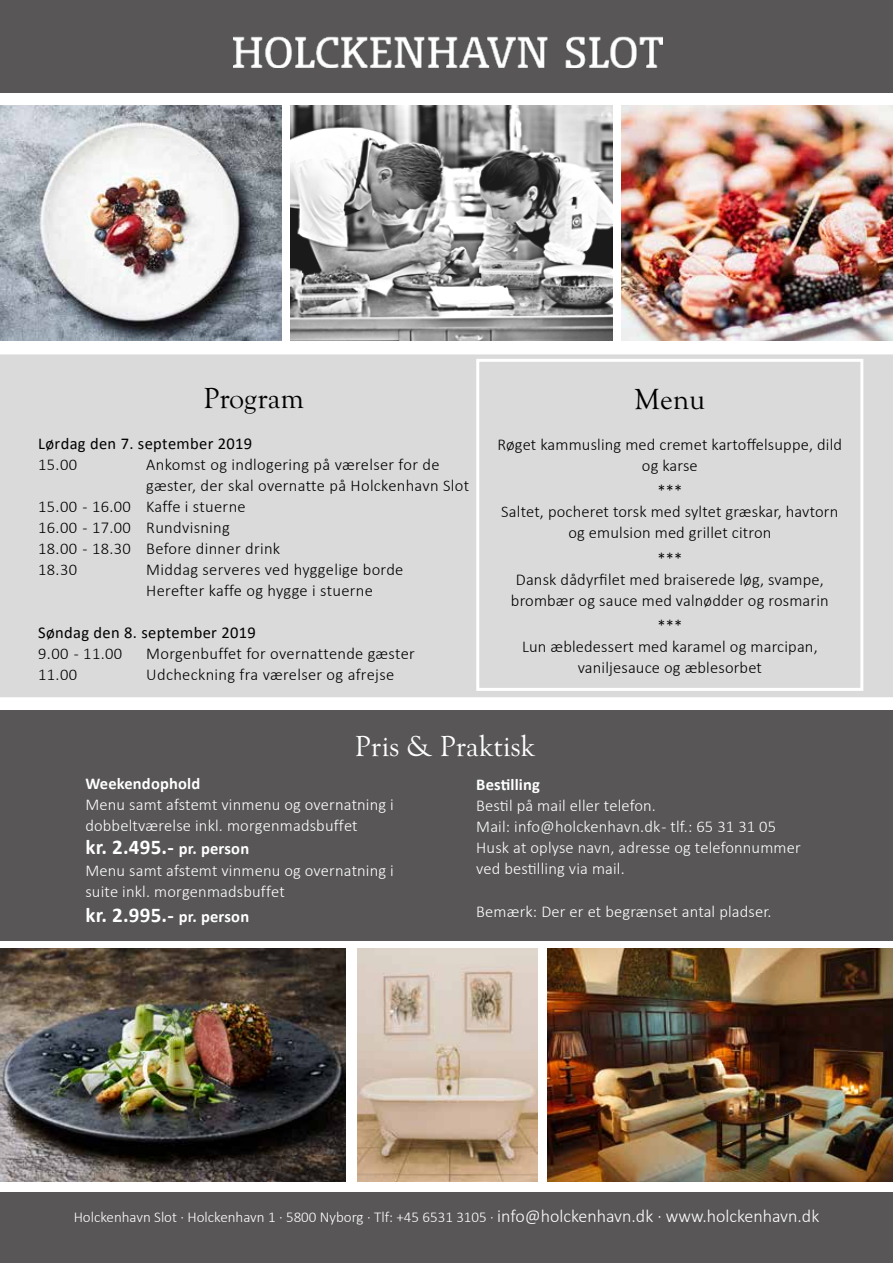
<style>
.page{position:relative;width:893px;height:1263px;background:#fff}
.page>*{position:absolute;margin:0;border:0;box-sizing:border-box;transform-origin:0 0}
.t1{font:30px "Goudy Old Sty";color:#fff}
.t2{font:30px "Goudy Old Sty";color:#000}
.t3{font:700 21px "Calibri";letter-spacing:.01em;color:#fff}
.t4{font:300 16.5px/21px "Calibri";letter-spacing:.01em;color:#000;text-align:center}
.t5{font:300 16.5px/21px "Calibri";letter-spacing:.01em;color:#fff}
.t6{font:16.5px "Calibri";letter-spacing:.02em;color:#000}
.t7{font:700 16.5px "Calibri";letter-spacing:.01em;color:#fff}
.t8{font:300 15px "Calibri";color:#fff}
.s1{font-size:16.5px}
.s2{font-size:18px}
</style>
<div class="page">
<div style="left:0;top:354px;width:893px;height:343px;background:#dadada"></div>
<div style="left:0;top:710px;width:893px;height:231px;background:#585656"></div>
<div style="left:0;top:0;width:893px;height:93px;background:#585656"></div>
<div style="left:0;top:1193px;width:893px;height:70px;background:#585656"></div>
<div style="left:478px;top:360px;width:384px;height:329px;background:#dadada"></div>
<div style="left:476px;top:359px;width:387px;height:332px;border:3px solid #fff"></div>
<img style="left:291px;top:105px;width:321px;height:235px">
<img style="left:0;top:105px;width:282px;height:235px">
<img style="left:621px;top:105px;width:271px;height:235px">
<img style="left:548px;top:949px;width:345px;height:232px">
<img style="left:357px;top:949px;width:180px;height:232px">
<img style="left:0;top:949px;width:346px;height:232px">
<img style="left:234px;top:36px;width:429px;height:31px">
<h1 class="t2" style="left:203px;top:382px;width:102px">Program</h1>
<p class="t6" style="left:38px;top:432px;width:216px">Lørdag den 7. september 2019</p>
<p class="t4" style="left:38px;top:454px;width:40px">15.00</p>
<p class="t4" style="left:146px;top:454px;width:295px">Ankomst og indlogering på værelser for de</p>
<p class="t4" style="left:146px;top:475px;width:324px">gæster, der skal overnatte på Holckenhavn Slot</p>
<p class="t4" style="left:38px;top:496px;width:209px">15.00 - 16.00 Kaffe i stuerne</p>
<p class="t4" style="left:38px;top:517px;width:193px">16.00 - 17.00 Rundvisning</p>
<p class="t4" style="left:38px;top:538px;width:243px">18.00 - 18.30 Before dinner drink</p>
<p class="t4" style="left:38px;top:559px;width:40px">18.30</p>
<p class="t4" style="left:146px;top:559px;width:259px;text-align:left">Middag serveres ved hyggelige borde<br>Herefter kaffe og hygge i stuerne</p>
<p class="t6" style="left:38px;top:621px;width:219px">Søndag den 8. september 2019</p>
<p class="t4" style="left:38px;top:643px;width:85px">9.00 - 11.00</p>
<p class="t4" style="left:146px;top:643px;width:270px">Morgenbuffet for overnattende gæster</p>
<p class="t4" style="left:38px;top:664px;width:40px">11.00</p>
<p class="t4" style="left:146px;top:664px;width:249px">Udcheckning fra værelser og afrejse</p>
<h1 class="t2" style="left:634px;top:382px;width:72px">Menu</h1>
<p class="t4" style="left:498px;top:433px;width:346px">Røget kammusling med cremet kartoffelsuppe, dild og karse</p>
<p class="t4" style="left:501px;top:480px;width:339px">***<br>Saltet, pocheret torsk med syltet græskar, havtorn og emulsion med grillet citron</p>
<p class="t4" style="left:511px;top:547px;width:319px">***<br>Dansk dådyrfilet med braiserede løg, svampe, brombær og sauce med valnødder og rosmarin</p>
<p class="t4" style="left:522px;top:615px;width:297px">***<br>Lun æbledessert med karamel og marcipan, vaniljesauce og æblesorbet</p>
<h1 class="t1" style="left:355px;top:730px;width:182px">Pris &amp; Praktisk</h1>
<p class="t7" style="left:85px;top:772px;width:116px">Weekendophold</p>
<p class="t5" style="left:85px;top:794px;width:310px">Menu samt afstemt vinmenu og overnatning i dobbeltværelse inkl. morgenmadsbuffet</p>
<p class="t3" style="left:85px;top:832px;width:165px">kr. 2.495.- <span class="s1">pr. person</span></p>
<p class="t5" style="left:85px;top:860px;width:310px">Menu samt afstemt vinmenu og overnatning i suite inkl. morgenmadsbuffet</p>
<p class="t3" style="left:85px;top:900px;width:165px">kr. 2.995.- <span class="s1">pr. person</span></p>
<p class="t7" style="left:476px;top:773px;width:65px">Bestilling</p>
<p class="t5" style="left:476px;top:795px;width:326px">Bestil på mail eller telefon.<br>Mail: info@holckenhavn.dk - tlf.: 65 31 31 05<br>Husk at oplyse navn, adresse og telefonnummer ved bestilling via mail.</p>
<p class="t5" style="left:476px;top:901px;width:297px">Bemærk: Der er et begrænset antal pladser.</p>
<p class="t8" style="left:74px;top:1208px;width:747px">Holckenhavn Slot · Holckenhavn 1 · 5800 Nyborg · Tlf: +45 6531 3105 · <span class="s2">info@holckenhavn.dk · www.holckenhavn.dk</span></p>
</div>
